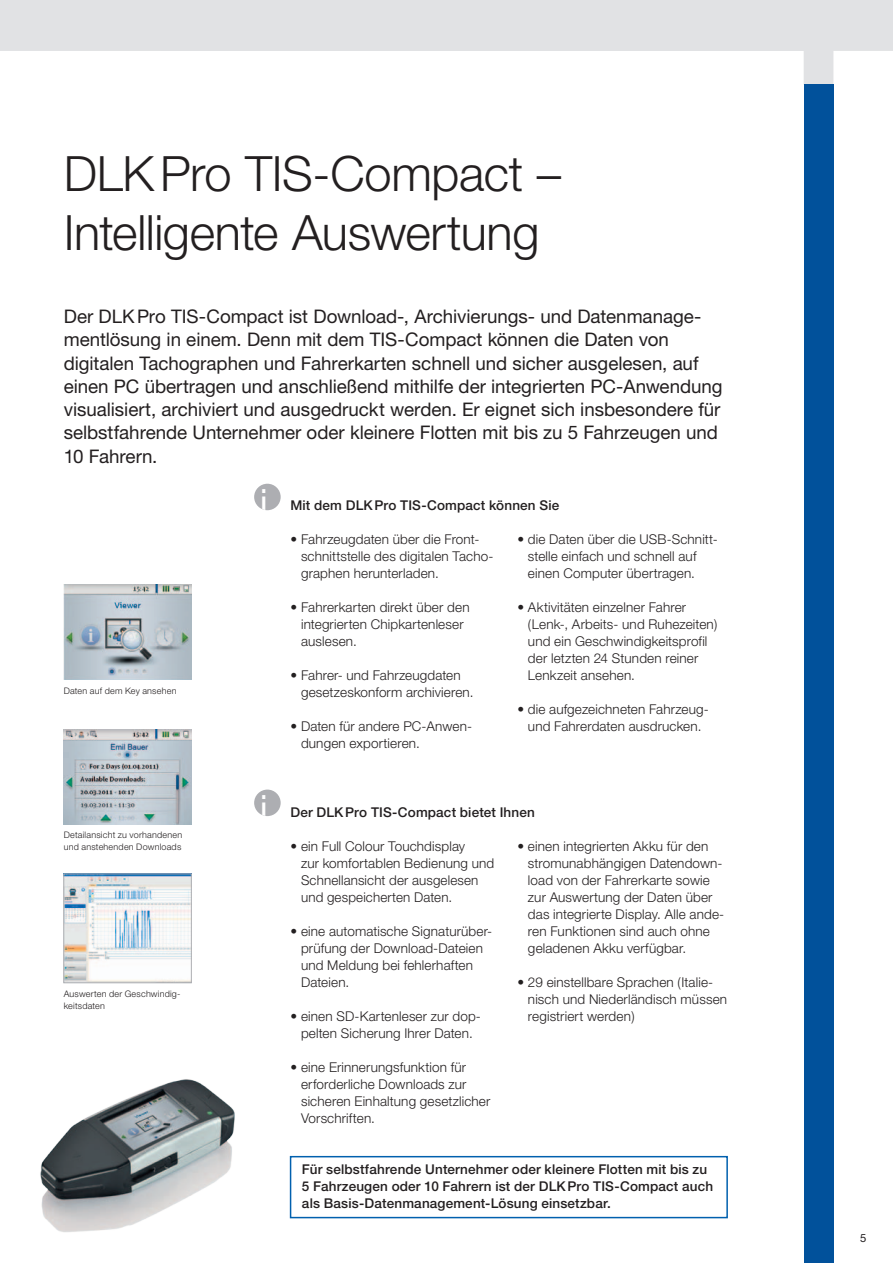
<style>
.page{position:relative;width:893px;height:1263px;background:#fff}
.page>*{position:absolute;margin:0;border:0;box-sizing:border-box;transform-origin:0 0}
.t1{font:300 48.75px/59.2px "Helvetica Neue";letter-spacing:-.01em;color:#231f20}
.t2{font:37.65px "Helvetica Neue";color:#fff}
.t3{font:18.75px/23.2px "Helvetica Neue";letter-spacing:-.005em;color:#231f20}
.t4{font:300 13.5px/17px "Helvetica Neue";letter-spacing:.01em;color:#231f20}
.t5{font:500 13.5px/17px "Helvetica Neue";letter-spacing:.01em;color:#231f20}
.t6{font:11.25px "Helvetica Neue";color:#231f20}
.t7{font:300 9px/12px "Helvetica Neue";letter-spacing:.025em;color:#231f20}
</style>
<div class="page">
<img style="left:40px;top:1079px;width:195px;height:153px">
<img style="left:64px;top:729px;width:127px;height:95px">
<img style="left:65px;top:875px;width:125px;height:106px">
<div style="left:63px;top:873px;width:129px;height:110px;border:1px solid #adaeb2"></div>
<img style="left:64px;top:585px;width:127px;height:94px">
<svg style="left:0;top:0;width:893px;height:85px;fill:#e1e2e4"></svg>
<div style="left:804px;top:85px;width:29px;height:1178px;background:#01519b"></div>
<div style="left:254px;top:484px;width:27px;height:26px;background:#adaeb2;border-radius:50%"></div>
<div style="left:254px;top:789px;width:27px;height:27px;background:#adaeb2;border-radius:50%"></div>
<div style="left:290px;top:1156px;width:438px;height:62px;border:2px solid #0160ae"></div>
<h1 class="t1" style="left:64px;top:143px;width:499px">DLKPro TIS-Compact –<br>Intelligente Auswertung</h1>
<p class="t3" style="left:64px;top:305px;width:660px">Der DLKPro TIS-Compact ist Download-, Archivierungs- und Datenmanage--- mentlösung in einem. Denn mit dem TIS-Compact können die Daten von digitalen Tachographen und Fahrerkarten schnell und sicher ausgelesen, auf einen PC übertragen und anschließend mithilfe der integrierten PC-Anwendung visualisiert, archiviert und ausgedruckt werden. Er eignet sich insbesondere für selbstfahrende Unternehmer oder kleinere Flotten mit bis zu 5 Fahrzeugen und 10 Fahrern.</p>
<p class="t5" style="left:290px;top:497px;width:270px">Mit dem DLKPro TIS-Compact können Sie</p>
<p class="t4" style="left:301px;top:531px;width:194px;text-indent:-11px">• Fahrzeugdaten über die Front&shy;schnittstelle des digitalen Tacho&shy;graphen herunterladen.</p>
<p class="t4" style="left:301px;top:599px;width:170px;text-indent:-11px">• Fahrerkarten direkt über den integrierten Chipkartenleser auslesen.</p>
<p class="t4" style="left:301px;top:667px;width:174px;text-indent:-11px">• Fahrer- und Fahrzeugdaten gesetzeskonform archivieren.</p>
<p class="t4" style="left:301px;top:718px;width:172px;text-indent:-11px">• Daten für andere PC-Anwen&shy;dungen exportieren.</p>
<h2 class="t2" style="left:260px;top:480px;width:10px">i</h2>
<p class="t4" style="left:528px;top:531px;width:191px;text-indent:-11px">• die Daten über die USB-Schnitt&shy;stelle einfach und schnell auf einen Computer übertragen.</p>
<p class="t4" style="left:528px;top:599px;width:191px;text-indent:-11px">• Aktivitäten einzelner Fahrer (Lenk-, Arbeits- und Ruhezeiten) und ein Geschwindigkeitsprofil der letzten 24 Stunden reiner<br>Lenkzeit ansehen.</p>
<p class="t4" style="left:517px;top:701px;width:193px;text-align:center">• die aufgezeichneten Fahrzeug&shy;und Fahrerdaten ausdrucken.</p>
<p class="t7" style="left:64px;top:685px;width:114px">Daten auf dem Key ansehen</p>
<p class="t7" style="left:64px;top:828px;width:120px">Detailansicht zu vorhandenen und anstehenden Downloads</p>
<p class="t7" style="left:64px;top:987px;width:118px">Auswerten der Geschwindig&shy;keitsdaten</p>
<h2 class="t2" style="left:260px;top:786px;width:10px">i</h2>
<p class="t5" style="left:290px;top:803px;width:246px">Der DLKPro TIS-Compact bietet Ihnen</p>
<p class="t4" style="left:301px;top:837px;width:195px;text-indent:-11px">• ein Full Colour Touchdisplay<br>zur komfortablen Bedienung und<br>Schnellansicht der ausgelesen und gespeicherten Daten.</p>
<p class="t4" style="left:301px;top:922px;width:193px;text-indent:-11px">• eine automatische Signaturüber&shy;prüfung der Download-Dateien und Meldung bei fehlerhaften<br>Dateien.</p>
<p class="t4" style="left:290px;top:1007px;width:192px;text-align:center">• einen SD-Kartenleser zur dop&shy;pelten Sicherung Ihrer Daten.</p>
<p class="t4" style="left:301px;top:1058px;width:191px;text-indent:-11px">• eine Erinnerungsfunktion für erforderliche Downloads zur sicheren Einhaltung gesetzlicher<br>Vorschriften.</p>
<p class="t4" style="left:528px;top:837px;width:198px;text-indent:-11px">• einen integrierten Akku für den stromunabhängigen Datendown&shy;load von der Fahrerkarte sowie zur Auswertung der Daten über das integrierte Display. Alle ande&shy;ren Funktionen sind auch ohne geladenen Akku verfügbar.</p>
<p class="t4" style="left:528px;top:973px;width:201px;text-indent:-11px">• 29 einstellbare Sprachen (Italie&shy;nisch und Niederländisch müssen registriert werden)</p>
<p class="t5" style="left:302px;top:1160px;width:413px">Für selbstfahrende Unternehmer oder kleinere Flotten mit bis zu<br>5 Fahrzeugen oder 10 Fahrern ist der DLKPro TIS-Compact auch als Basis-Datenmanagement-Lösung einsetzbar.</p>
<p class="t6" style="left:860px;top:1231px;width:8px">5</p>
</div>
